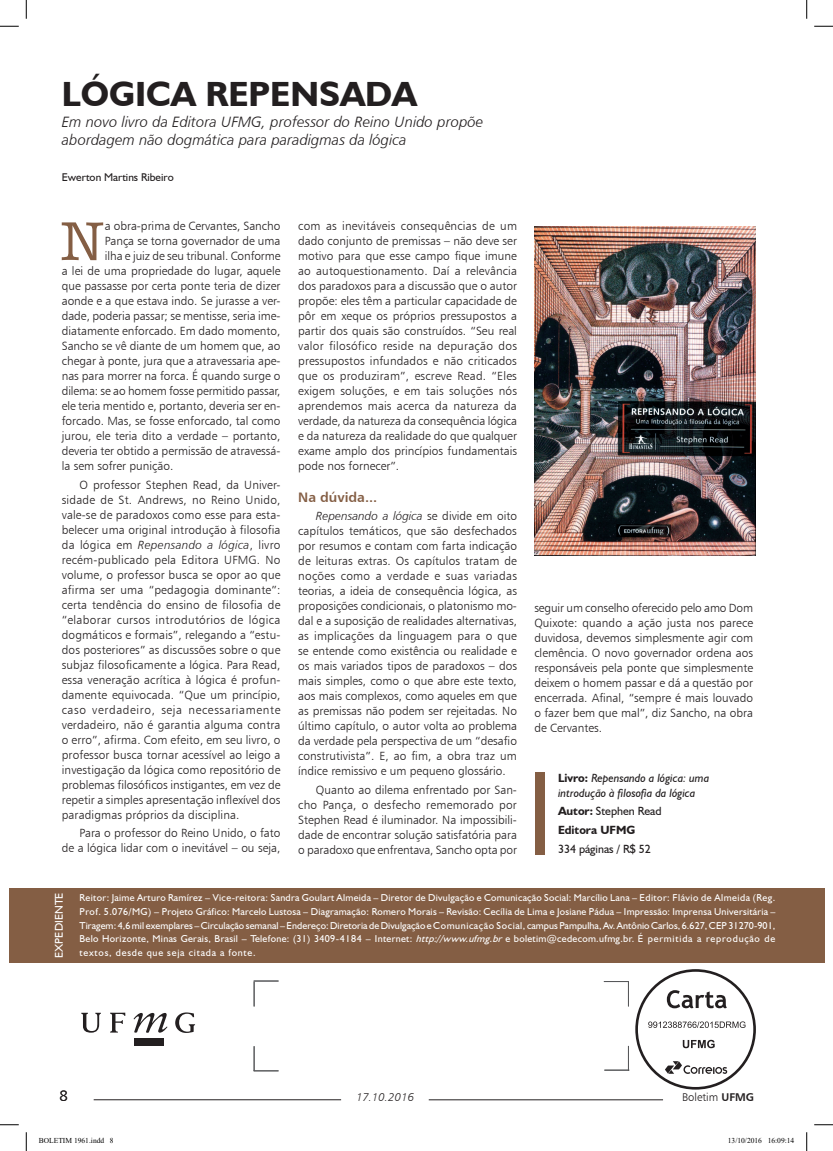
<style>
.page{position:relative;width:833px;height:1151px;background:#fff}
.page>*{position:absolute;margin:0;border:0;box-sizing:border-box;transform-origin:0 0}
.t1{font:57.88px "Humanist Slabserif 712 BT";color:#845e44}
.t2{font:700 35px "Humanist 521 BT";color:#231f20}
.t3{font:15px/18px "Humanist 777 BT Light Italic B";color:#231f20}
.t4{font:15px "Humanist 777 BT Light B";color:#231f20}
.t5{font:13.75px "Humanist 777 BT Bold B";color:#845e44}
.t6{font:11.88px/15px "Humanist 777 BT Light B";color:#231f20;text-align:justify}
.t7{font:11.88px "Humanist 777 BT Light Italic B";letter-spacing:.01em;color:#231f20}
.t8{font:italic 11.88px/15px "Humanist 521 BT";color:#231f20}
.t9{font:700 11.88px/18.5px "Humanist 521 BT";color:#231f20}
.t10{font:11.88px "Humanist 521 BT";color:#231f20}
.t11{font:11.25px "Humanist 521 BT";color:#231f20}
.t12{font:11.25px "Humanist 777 BT Light B";color:#231f20}
.t13{font:11.25px "Humanist 777 BT Light Italic B";color:#231f20}
.t14{font:11.25px "Humanist 521 BT";color:#fff}
.t15{font:10px/13.6px "Humanist 521 BT";letter-spacing:.075em;color:#fff;text-align:justify}
.t16{font:7.5px "Times New Roman";color:#000}
.s1{font-family:"Humanist 777 BT Light B"}
.s2{font-weight:700;font-style:normal}
.s3{font-weight:400}
.s4{font-style:italic}
.s5{font-family:"Humanist 777 BT Bold B"}
</style>
<div class="page">
<hr style="left:94px;top:1099px;width:247px;height:1px;background:#231f20">
<hr style="left:428px;top:1099px;width:234px;height:1px;background:#231f20">
<div style="left:9px;top:888px;width:814px;height:74px;background:#845e44"></div>
<svg style="left:604px;top:1046px;width:25px;height:25px"></svg>
<svg style="left:603px;top:981px;width:25px;height:25px"></svg>
<svg style="left:253px;top:1046px;width:25px;height:25px"></svg>
<svg style="left:253px;top:981px;width:25px;height:25px"></svg>
<svg style="left:635px;top:969px;width:120px;height:121px"></svg>
<svg style="left:81px;top:1013px;width:20px;height:20px"></svg>
<svg style="left:110px;top:1013px;width:15px;height:20px"></svg>
<svg style="left:175px;top:1012px;width:20px;height:21px"></svg>
<svg style="left:133px;top:1013px;width:34px;height:20px"></svg>
<div style="left:134px;top:1038px;width:30px;height:7px;background:#231f20"></div>
<div style="left:535px;top:772px;width:9px;height:83px;background:#845e44"></div>
<img style="left:534px;top:226px;width:221px;height:329px">
<svg style="left:0;top:25px;width:19px;height:2px"></svg>
<svg style="left:814px;top:25px;width:18px;height:2px"></svg>
<svg style="left:0;top:1124px;width:19px;height:1px"></svg>
<svg style="left:814px;top:1124px;width:18px;height:1px"></svg>
<svg style="left:25px;top:0;width:2px;height:19px"></svg>
<svg style="left:25px;top:1132px;width:2px;height:19px"></svg>
<svg style="left:806px;top:0;width:1px;height:19px"></svg>
<svg style="left:806px;top:1132px;width:1px;height:19px"></svg>
<h2 class="t2" style="left:62px;top:72px;width:356px">LÓGICA REPENSADA</h2>
<p class="t3" style="left:62px;top:113px;width:423px">Em novo livro da Editora UFMG, professor do Reino Unido propõe abordagem não dogmática para paradigmas da lógica</p>
<p class="t11" style="left:62px;top:171px;width:113px">Ewerton Martins Ribeiro</p>
<p class="t6" style="left:298px;top:218px;width:220px">com as inevitáveis consequências de um dado conjunto de premissas – não deve ser motivo para que esse campo fique imune ao autoquestionamento. Daí a relevância dos paradoxos para a discussão que o autor propõe: eles têm a particular capacidade de pôr em xeque os próprios pressupostos a partir dos quais são construídos. “Seu real valor filosófico reside na depuração dos pressupostos infundados e não criticados que os produziram”, escreve Read. “Eles exigem soluções, e em tais soluções nós aprendemos mais acerca da natureza da verdade, da natureza da consequência lógica e da natureza da realidade do que qualquer exame amplo dos princípios fundamentais pode nos fornecer”.</p>
<p class="t5" style="left:298px;top:488px;width:80px">Na dúvida...</p>
<p class="t7" style="left:316px;top:509px;width:202px">Repensando a lógica <span class="s1">se divide em oito</span></p>
<p class="t6" style="left:298px;top:524px;width:220px">capítulos temáticos, que são desfechados por resumos e contam com farta indicação de leituras extras. Os capítulos tratam de noções como a verdade e suas variadas teorias, a ideia de consequência lógica, as proposições condicionais, o platonismo mo&shy;dal e a suposição de realidades alternativas, as implicações da linguagem para o que se entende como existência ou realidade e os mais variados tipos de paradoxos – dos mais simples, como o que abre este texto, aos mais complexos, como aqueles em que as premissas não podem ser rejeitadas. No último capítulo, o autor volta ao problema da verdade pela perspectiva de um “desafio construtivista”. E, ao fim, a obra traz um índice remissivo e um pequeno glossário.</p>
<p class="t6" style="left:298px;top:782px;width:220px;text-indent:18px">Quanto ao dilema enfrentado por San&shy;cho Pança, o desfecho rememorado por Stephen Read é iluminador. Na impossibili&shy;dade de encontrar solução satisfatória para o paradoxo que enfrentava, Sancho opta por</p>
<h1 class="t1" style="left:60px;top:206px;width:46px">N</h1>
<p class="t6" style="left:105px;top:218px;width:177px">a obra-prima de Cervantes, Sancho</p>
<p class="t6" style="left:105px;top:233px;width:177px">Pança se torna governador de uma</p>
<p class="t6" style="left:105px;top:248px;width:177px">ilha e juiz de seu tribunal. Conforme</p>
<p class="t6" style="left:62px;top:263px;width:220px">a lei de uma propriedade do lugar, aquele</p>
<p class="t6" style="left:62px;top:278px;width:220px">que passasse por certa ponte teria de dizer</p>
<p class="t6" style="left:62px;top:293px;width:220px">aonde e a que estava indo. Se jurasse a ver-</p>
<p class="t6" style="left:62px;top:308px;width:220px">dade, poderia passar; se mentisse, seria ime-</p>
<p class="t6" style="left:62px;top:323px;width:220px">diatamente enforcado. Em dado momento,</p>
<p class="t6" style="left:62px;top:338px;width:220px">Sancho se vê diante de um homem que, ao</p>
<p class="t6" style="left:62px;top:353px;width:220px">chegar à ponte, jura que a atravessaria ape-</p>
<p class="t6" style="left:62px;top:368px;width:220px">nas para morrer na forca. É quando surge o</p>
<p class="t6" style="left:62px;top:383px;width:220px">dilema: se ao homem fosse permitido passar,</p>
<p class="t6" style="left:62px;top:398px;width:220px">ele teria mentido e, portanto, deveria ser en-</p>
<p class="t6" style="left:62px;top:413px;width:220px">forcado. Mas, se fosse enforcado, tal como</p>
<p class="t6" style="left:62px;top:428px;width:220px">jurou, ele teria dito a verdade – portanto,</p>
<p class="t6" style="left:62px;top:443px;width:220px">deveria ter obtido a permissão de atravessá-</p>
<p class="t6" style="left:62px;top:458px;width:113px">la sem sofrer punição.</p>
<p class="t6" style="left:62px;top:477px;width:220px;text-indent:18px">O professor Stephen Read, da Univer&shy;sidade de St. Andrews, no Reino Unido, vale-se de paradoxos como esse para esta&shy;belecer uma original introdução à filosofia</p>
<p class="t7" style="left:62px;top:537px;width:220px"><span class="s1">da lógica em</span> Repensando a lógica<span class="s1">, livro</span></p>
<p class="t6" style="left:62px;top:552px;width:220px">recém-publicado pela Editora UFMG. No volume, o professor busca se opor ao que afirma ser uma “pedagogia dominante”: certa tendência do ensino de filosofia de “elaborar cursos introdutórios de lógica dogmáticos e formais”, relegando a “estu&shy;dos posteriores” as discussões sobre o que subjaz filosoficamente a lógica. Para Read, essa veneração acrítica à lógica é profun&shy;damente equivocada. “Que um princípio, caso verdadeiro, seja necessariamente verdadeiro, não é garantia alguma contra o erro”, afirma. Com efeito, em seu livro, o professor busca tornar acessível ao leigo a investigação da lógica como repositório de problemas filosóficos instigantes, em vez de repetir a simples apresentação inflexível dos paradigmas próprios da disciplina.</p>
<p class="t6" style="left:62px;top:825px;width:220px;text-align:right">Para o professor do Reino Unido, o fato<br>de a lógica lidar com o inevitável – ou seja,</p>
<p class="t6" style="left:534px;top:600px;width:220px">seguir um conselho oferecido pelo amo Dom Quixote: quando a ação justa nos parece duvidosa, devemos simplesmente agir com clemência. O novo governador ordena aos responsáveis pela ponte que simplesmente deixem o homem passar e dá a questão por encerrada. Afinal, “sempre é mais louvado o fazer bem que mal”, diz Sancho, na obra de Cervantes.</p>
<p class="t8" style="left:557px;top:770px;width:153px"><span class="s2">Livro:</span> Repensando a lógica: uma introdução à filosofia da lógica</p>
<p class="t9" style="left:557px;top:802px;width:105px">Autor: <span class="s3">Stephen Read<br></span>Editora UFMG</p>
<p class="t10" style="left:557px;top:841px;width:94px">334 páginas / R$ 52</p>
<p class="t14" style="left:52px;top:958px;width:67px;rotate:-90deg">EXPEDIENTE</p>
<p class="t15" style="left:79px;top:891px;width:697px">Reitor: Jaime Arturo Ramírez – Vice-reitora: Sandra Goulart Almeida – Diretor de Divulgação e Comunicação Social: Marcílio Lana – Editor: Flávio de Almeida (Reg.<br>Prof. 5.076/MG) – Projeto Gráfico: Marcelo Lustosa – Diagramação: Romero Morais – Revisão: Cecília de Lima e Josiane Pádua – Impressão: Imprensa Universitária – Tiragem: 4,6 mil exemplares – Circulação semanal – Endereço: Diretoria de Divulgação e Comunicação Social, campus Pampulha, Av. Antônio Carlos, 6.627, CEP 31270-901, Belo Horizonte, Minas Gerais, Brasil – Telefone: (31) 3409-4184 – Internet: <span class="s4">http://www.ufmg.br</span>e boletim@cedecom.ufmg.br. É permitida a reprodução de textos, desde que seja citada a fonte.</p>
<p class="t4" style="left:59px;top:1086px;width:10px">8</p>
<p class="t13" style="left:356px;top:1090px;width:59px">17.10.2016</p>
<p class="t12" style="left:681px;top:1090px;width:74px">Boletim <span class="s5">UFMG</span></p>
<p class="t16" style="left:39px;top:1136px;width:76px">BOLETIM 1961.indd 8</p>
<p class="t16" style="left:727px;top:1136px;width:68px">13/10/2016 16:09:14</p>
</div>
